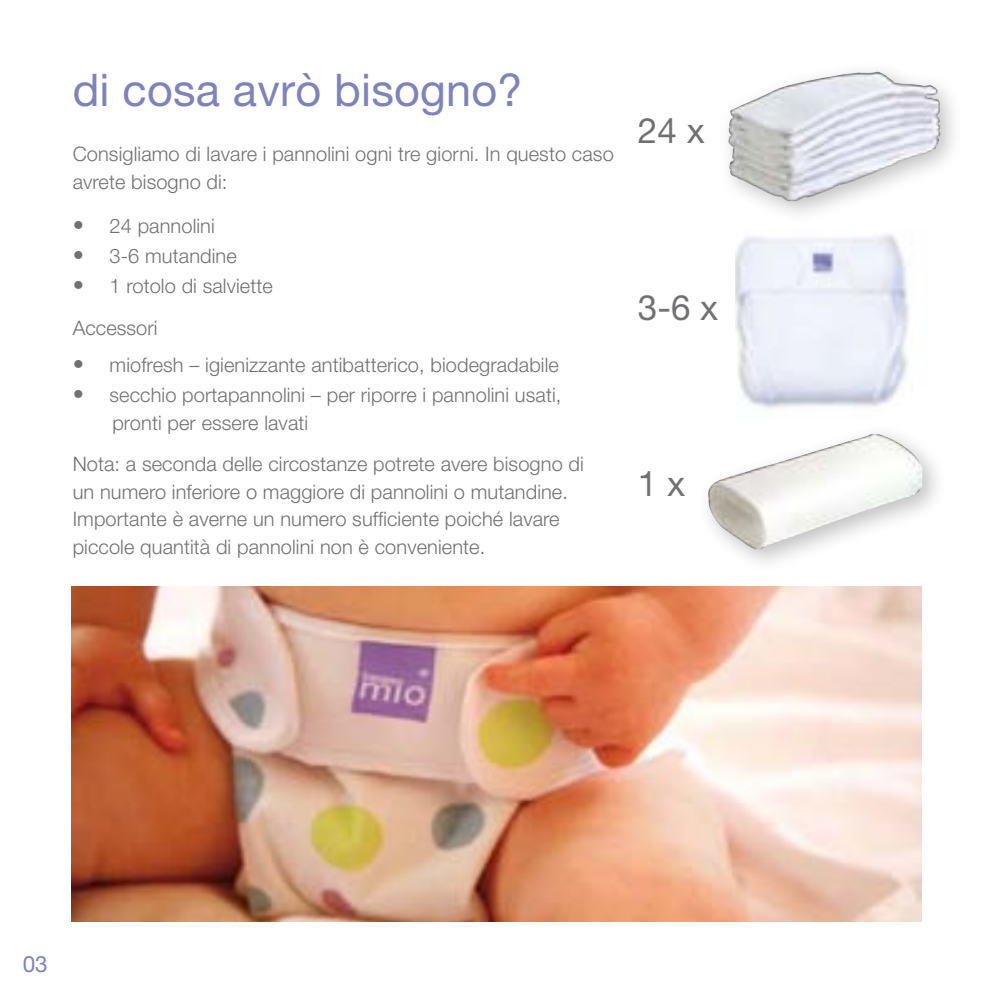
<style>
.page{position:relative;width:993px;height:993px;background:#fff}
.page>*{position:absolute;margin:0;border:0;box-sizing:border-box;transform-origin:0 0}
.t1{font:45px "Helvetica Neue";letter-spacing:.005em;color:#7c84bb}
.t2{font:35px "Helvetica Neue";color:#707173}
.t3{font:22.5px "Helvetica Neue";color:#7c84bb}
.t4{font:300 20px/27.5px "Helvetica Neue";letter-spacing:.005em;color:#707173}
.s1{font-size:22.5px}
</style>
<div class="page">
<div style="left:714px;top:58px;width:278px;height:256px;background:#000;opacity:.25"></div>
<img style="left:727px;top:72px;width:175px;height:129px">
<div style="left:694px;top:420px;width:266px;height:177px;background:#000;opacity:.25"></div>
<img style="left:707px;top:433px;width:214px;height:116px">
<img style="left:72px;top:586px;width:848px;height:334px">
<img style="left:735px;top:229px;width:192px;height:181px">
<h1 class="t1" style="left:73px;top:63px;width:451px">di cosa avrò bisogno?</h1>
<p class="t4" style="left:73px;top:140px;width:542px">Consigliamo di lavare i pannolini ogni tre giorni. In questo caso avrete bisogno di:</p>
<p class="t4" style="left:73px;top:212px;width:144px"><span class="s1">•</span> 24 pannolini</p>
<p class="t4" style="left:73px;top:242px;width:165px"><span class="s1">•</span> 3-6 mutandine</p>
<p class="t4" style="left:73px;top:265px;width:202px;line-height:41.8px"><span class="s1">•</span> 1 rotolo di salviette<br>Accessori</p>
<p class="t4" style="left:73px;top:350px;width:487px"><span class="s1">•</span> miofresh – igienizzante antibatterico, biodegradabile</p>
<p class="t4" style="left:112px;top:380px;width:450px;text-indent:-40px"><span class="s1">•</span> secchio portapannolini – per riporre i pannolini usati, pronti per essere lavati</p>
<p class="t4" style="left:73px;top:450px;width:512px">Nota: a seconda delle circostanze potrete avere bisogno di un numero inferiore o maggiore di pannolini o mutandine.<br>Importante è averne un numero sufficiente poiché lavare piccole quantità di pannolini non è conveniente.</p>
<h2 class="t2" style="left:637px;top:110px;width:68px">24 x</h2>
<h2 class="t2" style="left:637px;top:286px;width:82px">3-6 x</h2>
<h2 class="t2" style="left:637px;top:463px;width:49px">1 x</h2>
<p class="t3" style="left:23px;top:949px;width:27px">03</p>
</div>
